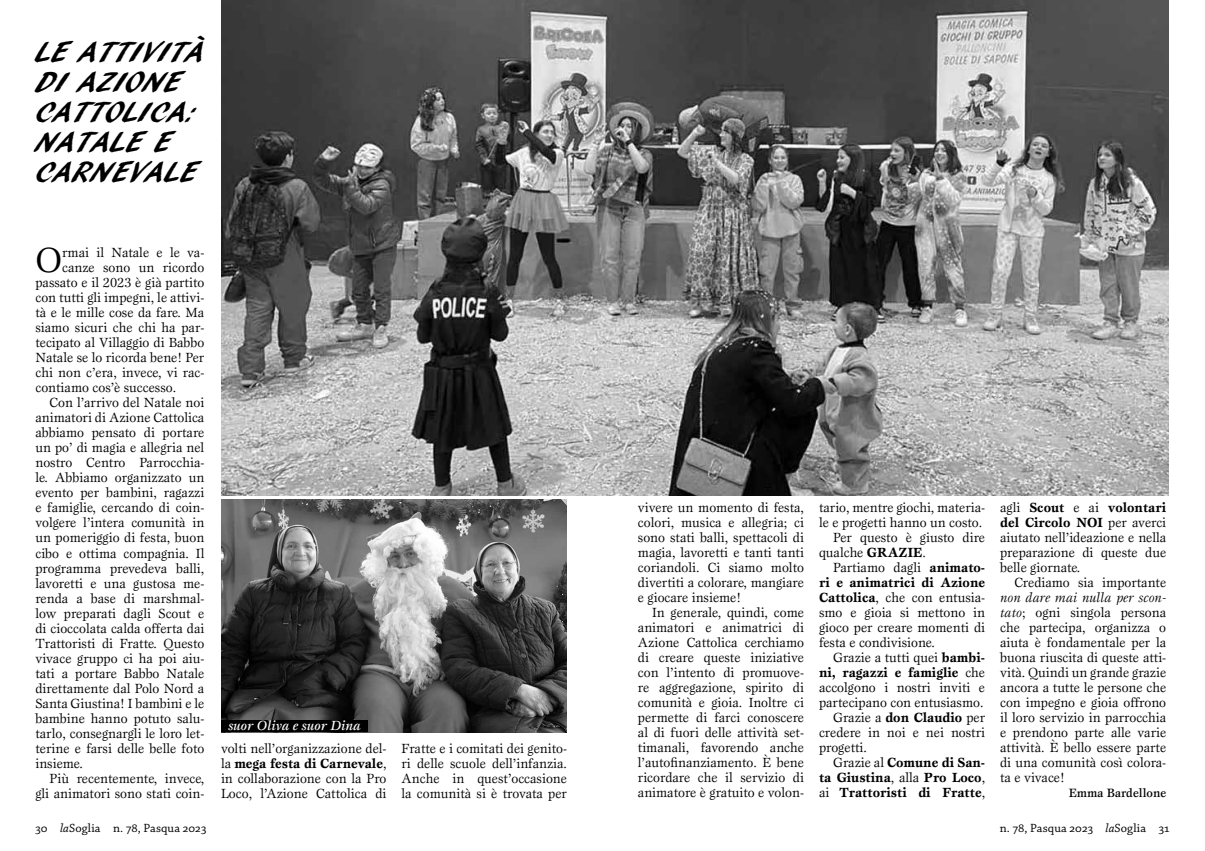
<style>
.page{position:relative;width:1205px;height:851px;background:#fff}
.page>*{position:absolute;margin:0;border:0;box-sizing:border-box;transform-origin:0 0}
.t1{font:36.25px "Esprit Std";color:#000}
.t2{font:30px/30px "ARBLANCA";color:#000;scale:1.1 1}
.t3{font:13.75px/15px "Esprit Std";color:#000;text-align:justify}
.t4{font:700 13.75px "Esprit Std";color:#000}
.t5{font:italic 500 13.75px "Esprit Std";color:#fff}
.t6{font:12.5px "Chaparral Pro";letter-spacing:.01em;color:#000}
.t7{font:500 12.5px "Esprit Std";color:#000}
.s1{font-weight:700}
.s2{font-weight:400}
.s3{font-style:italic}
</style>
<div class="page">
<img style="left:222px;top:0;width:946px;height:495px">
<img style="left:221px;top:499px;width:346px;height:233px">
<div style="left:221px;top:719px;width:146px;height:12px;background:#000"></div>
<h2 class="t2" style="left:35px;top:38px;width:155px">LE ATTIVITÀ<br>DI AZIONE<br>CATTOLICA:<br>NATALE E<br>CARNEVALE</h2>
<h1 class="t1" style="left:35px;top:238px;width:28px">O</h1>
<p class="t3" style="left:62px;top:245px;width:144px">rmai il Natale e le va-</p>
<p class="t3" style="left:62px;top:260px;width:144px">canze sono un ricordo</p>
<p class="t3" style="left:35px;top:275px;width:170px">passato e il 2023 è già partito</p>
<p class="t3" style="left:35px;top:290px;width:170px">con tutti gli impegni, le attivi-</p>
<p class="t3" style="left:35px;top:305px;width:170px">tà e le mille cose da fare. Ma</p>
<p class="t3" style="left:35px;top:320px;width:170px">siamo sicuri che chi ha par-</p>
<p class="t3" style="left:35px;top:335px;width:170px">tecipato al Villaggio di Babbo</p>
<p class="t3" style="left:35px;top:350px;width:170px">Natale se lo ricorda bene! Per</p>
<p class="t3" style="left:35px;top:365px;width:170px">chi non c’era, invece, vi rac-</p>
<p class="t3" style="left:35px;top:380px;width:142px">contiamo cos’è successo.</p>
<p class="t3" style="left:50px;top:395px;width:156px">Con l’arrivo del Natale noi</p>
<p class="t3" style="left:35px;top:410px;width:170px">animatori di Azione Cattolica</p>
<p class="t3" style="left:35px;top:425px;width:170px">abbiamo pensato di portare</p>
<p class="t3" style="left:35px;top:440px;width:170px">un po’ di magia e allegria nel</p>
<p class="t3" style="left:35px;top:455px;width:170px">nostro Centro Parrocchia-</p>
<p class="t3" style="left:35px;top:470px;width:170px">le. Abbiamo organizzato un</p>
<p class="t3" style="left:35px;top:485px;width:170px">evento per bambini, ragazzi</p>
<p class="t3" style="left:35px;top:500px;width:170px">e famiglie, cercando di coin-</p>
<p class="t3" style="left:35px;top:515px;width:170px">volgere l’intera comunità in</p>
<p class="t3" style="left:35px;top:530px;width:170px">un pomeriggio di festa, buon</p>
<p class="t3" style="left:35px;top:545px;width:170px">cibo e ottima compagnia. Il</p>
<p class="t3" style="left:35px;top:560px;width:170px">programma prevedeva balli,</p>
<p class="t3" style="left:35px;top:575px;width:170px">lavoretti e una gustosa me-</p>
<p class="t3" style="left:35px;top:590px;width:170px">renda a base di marshmal-</p>
<p class="t3" style="left:35px;top:605px;width:170px">low preparati dagli Scout e</p>
<p class="t3" style="left:35px;top:620px;width:170px">di cioccolata calda offerta dai</p>
<p class="t3" style="left:35px;top:635px;width:170px">Trattoristi di Fratte. Questo</p>
<p class="t3" style="left:35px;top:650px;width:170px">vivace gruppo ci ha poi aiu-</p>
<p class="t3" style="left:35px;top:665px;width:170px">tati a portare Babbo Natale</p>
<p class="t3" style="left:35px;top:680px;width:170px">direttamente dal Polo Nord a</p>
<p class="t3" style="left:35px;top:695px;width:170px">Santa Giustina! I bambini e le</p>
<p class="t3" style="left:35px;top:710px;width:170px">bambine hanno potuto salu-</p>
<p class="t3" style="left:35px;top:725px;width:170px">tarlo, consegnargli le loro let-</p>
<p class="t3" style="left:35px;top:740px;width:170px">terine e farsi delle belle foto</p>
<p class="t3" style="left:35px;top:755px;width:49px">insieme.</p>
<p class="t3" style="left:50px;top:770px;width:156px">Più recentemente, invece,</p>
<p class="t3" style="left:35px;top:785px;width:170px">gli animatori sono stati coin-</p>
<p class="t5" style="left:228px;top:716px;width:134px">suor Oliva e suor Dina</p>
<p class="t3" style="left:221px;top:740px;width:167px">volti nell’organizzazione del&shy;la <span class="s1">mega festa di Carnevale</span>, in collaborazione con la Pro Loco, l’Azione Cattolica di</p>
<p class="t3" style="left:401px;top:740px;width:167px">Fratte e i comitati dei genito&shy;ri delle scuole dell’infanzia.<br>Anche in quest’occasione la comunità si è trovata per</p>
<p class="t3" style="left:638px;top:500px;width:168px">vivere un momento di festa, colori, musica e allegria; ci sono stati balli, spettacoli di magia, lavoretti e tanti tanti coriandoli. Ci siamo molto divertiti a colorare, mangiare e giocare insieme!</p>
<p class="t3" style="left:638px;top:605px;width:168px;text-indent:14px">In generale, quindi, come animatori e animatrici di Azione Cattolica cerchiamo di creare queste iniziative con l’intento di promuove&shy;re aggregazione, spirito di comunità e gioia. Inoltre ci permette di farci conoscere al di fuori delle attività set&shy;timanali, favorendo anche l’autofinanziamento. È bene ricordare che il servizio di animatore è gratuito e volon-</p>
<p class="t3" style="left:819px;top:500px;width:168px">tario, mentre giochi, materia-</p>
<p class="t3" style="left:819px;top:515px;width:165px">le e progetti hanno un costo.</p>
<p class="t3" style="left:833px;top:530px;width:153px">Per questo è giusto dire</p>
<p class="t3" style="left:819px;top:545px;width:108px">qualche <span class="s1">GRAZIE</span>.</p>
<p class="t3" style="left:833px;top:560px;width:153px">Partiamo dagli <span class="s1">animato-</span></p>
<p class="t4" style="left:819px;top:574px;width:168px">ri e animatrici di Azione</p>
<p class="t3" style="left:819px;top:590px;width:168px"><span class="s1">Cattolica</span>, che con entusia-</p>
<p class="t3" style="left:819px;top:605px;width:168px">smo e gioia si mettono in</p>
<p class="t3" style="left:819px;top:620px;width:168px">gioco per creare momenti di</p>
<p class="t3" style="left:819px;top:635px;width:117px">festa e condivisione.</p>
<p class="t3" style="left:833px;top:650px;width:153px">Grazie a tutti quei <span class="s1">bambi-</span></p>
<p class="t4" style="left:819px;top:664px;width:168px">ni, ragazzi e famiglie <span class="s2">che</span></p>
<p class="t3" style="left:819px;top:680px;width:168px">accolgono i nostri inviti e</p>
<p class="t3" style="left:819px;top:695px;width:166px">partecipano con entusiasmo.</p>
<p class="t3" style="left:833px;top:710px;width:153px">Grazie a <span class="s1">don Claudio</span> per</p>
<p class="t3" style="left:819px;top:725px;width:168px">credere in noi e nei nostri</p>
<p class="t3" style="left:819px;top:740px;width:49px">progetti.</p>
<p class="t4" style="left:833px;top:754px;width:153px"><span class="s2">Grazie al</span> Comune di San-</p>
<p class="t4" style="left:819px;top:769px;width:168px">ta Giustina<span class="s2">, alla</span> Pro Loco<span class="s2">,</span></p>
<p class="t4" style="left:819px;top:784px;width:168px"><span class="s2">ai</span> Trattoristi di Fratte<span class="s2">,</span></p>
<p class="t3" style="left:1000px;top:500px;width:168px">agli <span class="s1">Scout</span> e ai <span class="s1">volontari del Circolo NOI</span> per averci aiutato nell’ideazione e nella preparazione di queste due belle giornate.</p>
<p class="t3" style="left:1014px;top:575px;width:153px">Crediamo sia importante</p>
<p class="t3" style="left:1000px;top:590px;width:168px"><span class="s3">non dare mai nulla per scon&shy;tato</span>; ogni singola persona che partecipa, organizza o aiuta è fondamentale per la buona riuscita di queste atti&shy;vità. Quindi un grande grazie ancora a tutte le persone che con impegno e gioia offrono il loro servizio in parrocchia e prendono parte alle varie attività. È bello essere parte di una comunità così colora&shy;ta e vivace!</p>
<p class="t7" style="left:1069px;top:785px;width:99px">Emma Bardellone</p>
<p class="t6" style="left:35px;top:821px;width:172px">30 <span class="s3">la</span>Soglia n. 78, Pasqua 2023</p>
<p class="t6" style="left:1000px;top:821px;width:171px">n. 78, Pasqua 2023 <span class="s3">la</span>Soglia 31</p>
</div>
